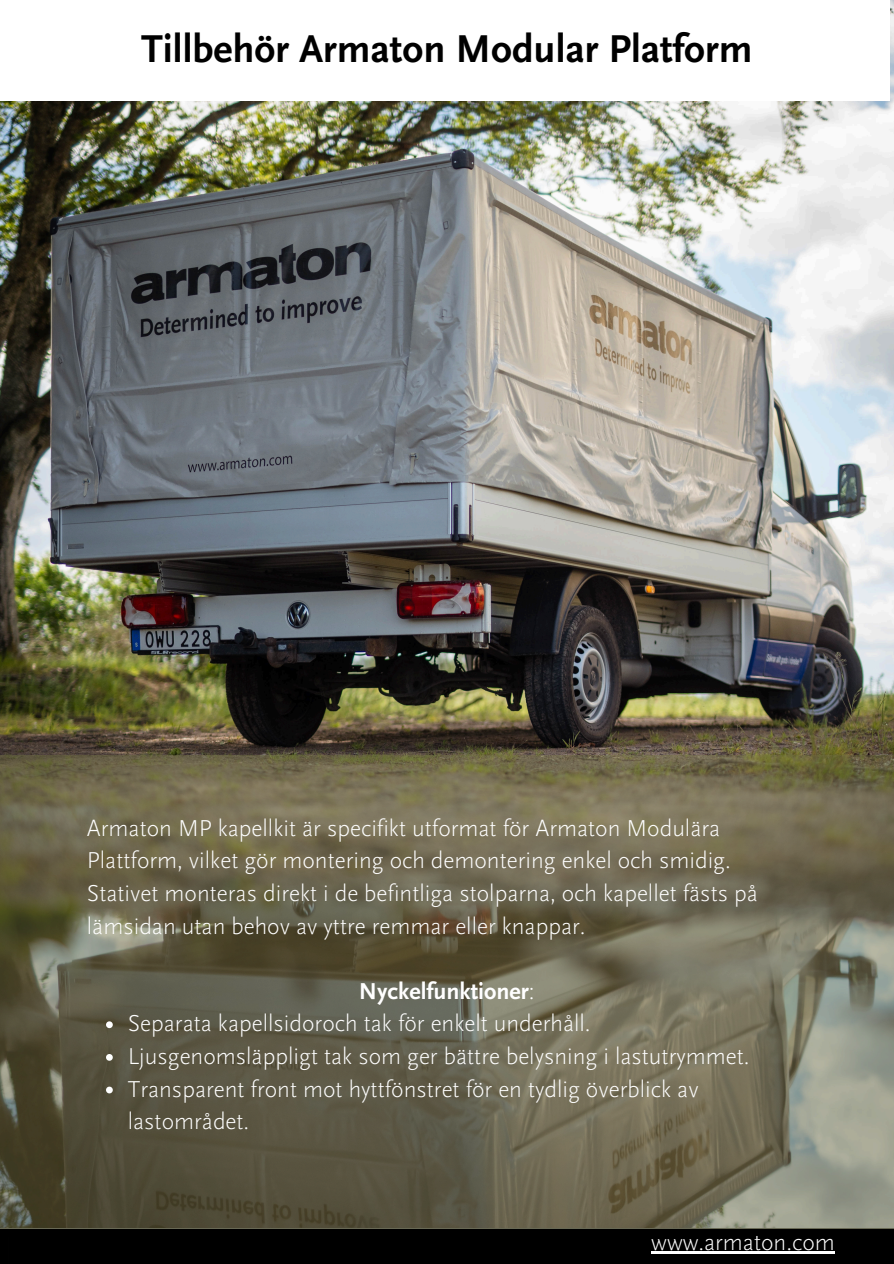
<style>
.page{position:relative;width:894px;height:1264px;background:#fff}
.page>*{position:absolute;margin:0;border:0;box-sizing:border-box;transform-origin:0 0}
.t1{font:700 40.5px "Scala Sans Pro";color:#000}
.t2{font:300 24px/32.7px "Scala Sans Pro";color:#fff}
.t3{font:700 24px "Scala Sans Pro";color:#fff}
.s1{font-weight:300}
</style>
<div class="page">
<div style="left:0;top:1228px;width:893px;height:35px;background:#000"></div>
<img style="left:0;top:0;width:893px;height:754px">
<svg style="left:0;top:754px;width:893px;height:474px;background:#6b6750"></svg>
<div style="left:0;top:0;width:889px;height:100px;background:#fff"></div>
<hr style="left:651px;top:1251px;width:183px;height:2px;background:#fff">
<svg style="left:106px;top:1021px;width:7px;height:7px"></svg>
<svg style="left:106px;top:1053px;width:7px;height:7px"></svg>
<svg style="left:106px;top:1086px;width:7px;height:7px"></svg>
<p class="t1" style="left:141px;top:26px;width:612px">Tillbehör Armaton Modular Platform</p>
<p class="t2" style="left:87px;top:811px;width:672px">Armaton MP kapellkit är specifikt utformat för Armaton Modulära Plattform, vilket gör montering och demontering enkel och smidig.<br>Stativet monteras direkt i de befintliga stolparna, och kapellet fästs på lämsidan utan behov av yttre remmar eller knappar.</p>
<p class="t3" style="left:359px;top:977px;width:177px">Nyckelfunktioner<span class="s1">:</span></p>
<p class="t2" style="left:128px;top:1007px;width:464px">Separata kapellsidoroch tak för enkelt underhåll.</p>
<p class="t2" style="left:128px;top:1040px;width:623px">Ljusgenomsläppligt tak som ger bättre belysning i lastutrymmet.</p>
<p class="t2" style="left:128px;top:1072px;width:572px">Transparent front mot hyttfönstret för en tydlig överblick av lastområdet.</p>
<p class="t2" style="left:651px;top:1225px;width:185px">www.armaton.com</p>
</div>
